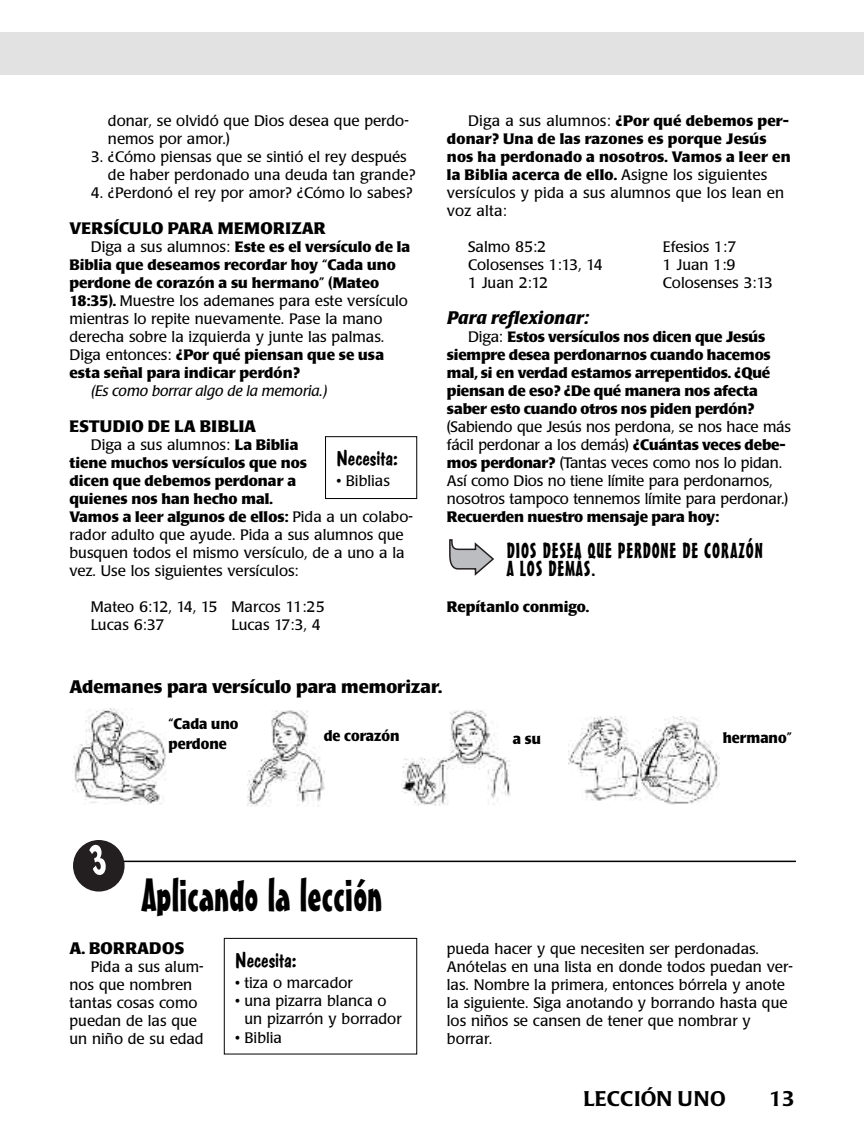
<style>
.page{position:relative;width:864px;height:1148px;background:#fff}
.page>*{position:absolute;margin:0;border:0;box-sizing:border-box;transform-origin:0 0}
.t1{font:45px "Mister Earl BT";color:#000}
.t2{font:21px/18px "Mister Earl BT";letter-spacing:.04em;color:#000}
.t3{font:21px "Dom Casual D";color:#000;scale:1.05 1}
.t4{font:500 21px "Poppl Laudatio";color:#000}
.t5{font:700 18px "Poppl Laudatio";color:#000}
.t6{font:italic 700 18px "Poppl Laudatio";color:#000}
.t7{font:700 16.5px "Poppl Laudatio";letter-spacing:.02em;color:#000}
.t8{font:15px/18px "Poppl Laudatio";color:#000}
.t9{font:700 15px/18px "Poppl Laudatio";color:#000}
.t10{font:700 15px/19.5px "Poppl Laudatio";color:#000;scale:.95 1}
.t11{font:italic 15px "Poppl Laudatio";color:#000}
.s1{font-weight:400}
.s2{font-weight:700}
</style>
<div class="page">
<div style="left:0;top:32px;width:864px;height:42px;background:#e2e2e2"></div>
<div style="left:325px;top:436px;width:92px;height:63px;border:1px solid #000"></div>
<svg style="left:449px;top:539px;width:45px;height:37px"></svg>
<img style="left:72px;top:708px;width:95px;height:96px">
<img style="left:568px;top:716px;width:152px;height:88px">
<img style="left:401px;top:709px;width:110px;height:97px">
<img style="left:248px;top:710px;width:77px;height:96px">
<hr style="left:123px;top:860px;width:673px;height:2px;background:#000">
<div style="left:224px;top:938px;width:193px;height:116px;border:1px solid #000"></div>
<svg style="left:73px;top:840px;width:52px;height:51px"></svg>
<p class="t8" style="left:108px;top:113px;width:302px">donar, se olvidó que Dios desea que perdo&shy;nemos por amor.)</p>
<p class="t8" style="left:108px;top:149px;width:309px;text-indent:-17px">3. ¿Cómo piensas que se sintió el rey después de haber perdonado una deuda tan grande?</p>
<p class="t8" style="left:91px;top:185px;width:324px">4. ¿Perdonó el rey por amor? ¿Cómo lo sabes?</p>
<p class="t7" style="left:70px;top:222px;width:258px">VERSÍCULO PARA MEMORIZAR</p>
<p class="t9" style="left:70px;top:239px;width:342px;text-indent:21px"><span class="s1">Diga a sus alumnos:</span> Este es el versículo de la Biblia que deseamos recordar hoy “Cada uno perdone de corazón a su hermano” (Mateo 18:35). <span class="s1">Muestre los ademanes para este versículo mientras lo repite nuevamente. Pase la mano derecha sobre la izquierda y junte las palmas.<br>Diga entonces:</span> ¿Por qué piensan que se usa esta señal para indicar perdón?</p>
<p class="t11" style="left:91px;top:385px;width:238px">(Es como borrar algo de la memoria.)</p>
<p class="t7" style="left:70px;top:420px;width:188px">ESTUDIO DE LA BIBLIA</p>
<p class="t8" style="left:70px;top:437px;width:345px;text-indent:21px">Diga a sus alumnos: <span class="s2">La Biblia<br>tiene muchos versículos que nos<br>dicen que debemos perdonar a<br>quienes nos han hecho mal.<br>Vamos a leer algunos de ellos:</span> Pida a un colabo&shy;rador adulto que ayude. Pida a sus alumnos que busquen todos el mismo versículo, de a uno a la vez. Use los siguientes versículos:</p>
<p class="t8" style="left:91px;top:599px;width:235px">Mateo 6:12, 14, 15 Marcos 11:25<br>Lucas 6:37</p>
<h2 class="t3" style="left:336px;top:445px;width:60px">Necesita:</h2>
<p class="t8" style="left:336px;top:473px;width:55px">• Biblias</p>
<p class="t8" style="left:232px;top:617px;width:91px">Lucas 17:3, 4</p>
<p class="t9" style="left:447px;top:113px;width:345px;text-indent:21px"><span class="s1">Diga a sus alumnos:</span> ¿Por qué debemos per&shy;donar? Una de las razones es porque Jesús nos ha perdonado a nosotros. Vamos a leer en la Biblia acerca de ello. <span class="s1">Asigne los siguientes versículos y pida a sus alumnos que los lean en voz alta:</span></p>
<p class="t8" style="left:468px;top:239px;width:80px">Salmo 85:2</p>
<p class="t8" style="left:663px;top:239px;width:75px">Efesios 1:7</p>
<p class="t8" style="left:468px;top:257px;width:136px">Colosenses 1:13, 14</p>
<p class="t8" style="left:663px;top:257px;width:74px">1 Juan 1:9</p>
<p class="t8" style="left:468px;top:275px;width:81px">1 Juan 2:12</p>
<p class="t8" style="left:663px;top:275px;width:112px">Colosenses 3:13</p>
<p class="t6" style="left:447px;top:311px;width:143px">Para reflexionar:</p>
<p class="t9" style="left:447px;top:329px;width:325px;text-indent:21px"><span class="s1">Diga:</span> Estos versículos nos dicen que Jesús siempre desea perdonarnos cuando hacemos mal, si en verdad estamos arrepentidos. ¿Qué piensan de eso? ¿De qué manera nos afecta saber esto cuando otros nos piden perdón?</p>
<p class="t8" style="left:447px;top:419px;width:346px">(Sabiendo que Jesús nos perdona, se nos hace más fácil perdonar a los demás) <span class="s2">¿Cuántas veces debe&shy;mos perdonar?</span> (Tantas veces como nos lo pidan.<br>Así como Dios no tiene límite para perdonarnos, nosotros tampoco tennemos límite para perdonar.)</p>
<p class="t9" style="left:447px;top:509px;width:274px">Recuerden nuestro mensaje para hoy:</p>
<h2 class="t2" style="left:507px;top:543px;width:258px">DIOS DESEA QUE PERDONE DE CORAZÓN<br>A LOS DEMÀS.</h2>
<p class="t9" style="left:447px;top:599px;width:144px">Repítanlo conmigo.</p>
<p class="t5" style="left:70px;top:679px;width:374px">Ademanes para versículo para memorizar.</p>
<p class="t10" style="left:168px;top:716px;width:75px">“Cada uno perdone</p>
<p class="t10" style="left:324px;top:728px;width:82px">de corazón</p>
<p class="t10" style="left:513px;top:731px;width:31px">a su</p>
<p class="t10" style="left:723px;top:729px;width:74px">hermano”</p>
<h1 class="t1" style="left:142px;top:879px;width:242px">Aplicando la lección</h1>
<p class="t7" style="left:70px;top:942px;width:116px">A. BORRADOS</p>
<p class="t8" style="left:70px;top:959px;width:136px;text-indent:21px">Pida a sus alum&shy;nos que nombren tantas cosas como puedan de las que un niño de su edad</p>
<h2 class="t3" style="left:235px;top:947px;width:60px">Necesita:</h2>
<p class="t8" style="left:235px;top:974px;width:119px">• tiza o marcador</p>
<p class="t8" style="left:245px;top:993px;width:159px;text-indent:-9px">• una pizarra blanca o un pizarrón y borrador</p>
<p class="t8" style="left:235px;top:1029px;width:48px">• Biblia</p>
<p class="t8" style="left:447px;top:941px;width:347px">pueda hacer y que necesiten ser perdonadas.<br>Anótelas en una lista en donde todos puedan ver&shy;las. Nombre la primera, entonces bórrela y anote la siguiente. Siga anotando y borrando hasta que los niños se cansen de tener que nombrar y borrar.</p>
<h2 class="t4" style="left:584px;top:1090px;width:144px">LECCIÓN UNO</h2>
<h2 class="t4" style="left:769px;top:1090px;width:27px">13</h2>
</div>
